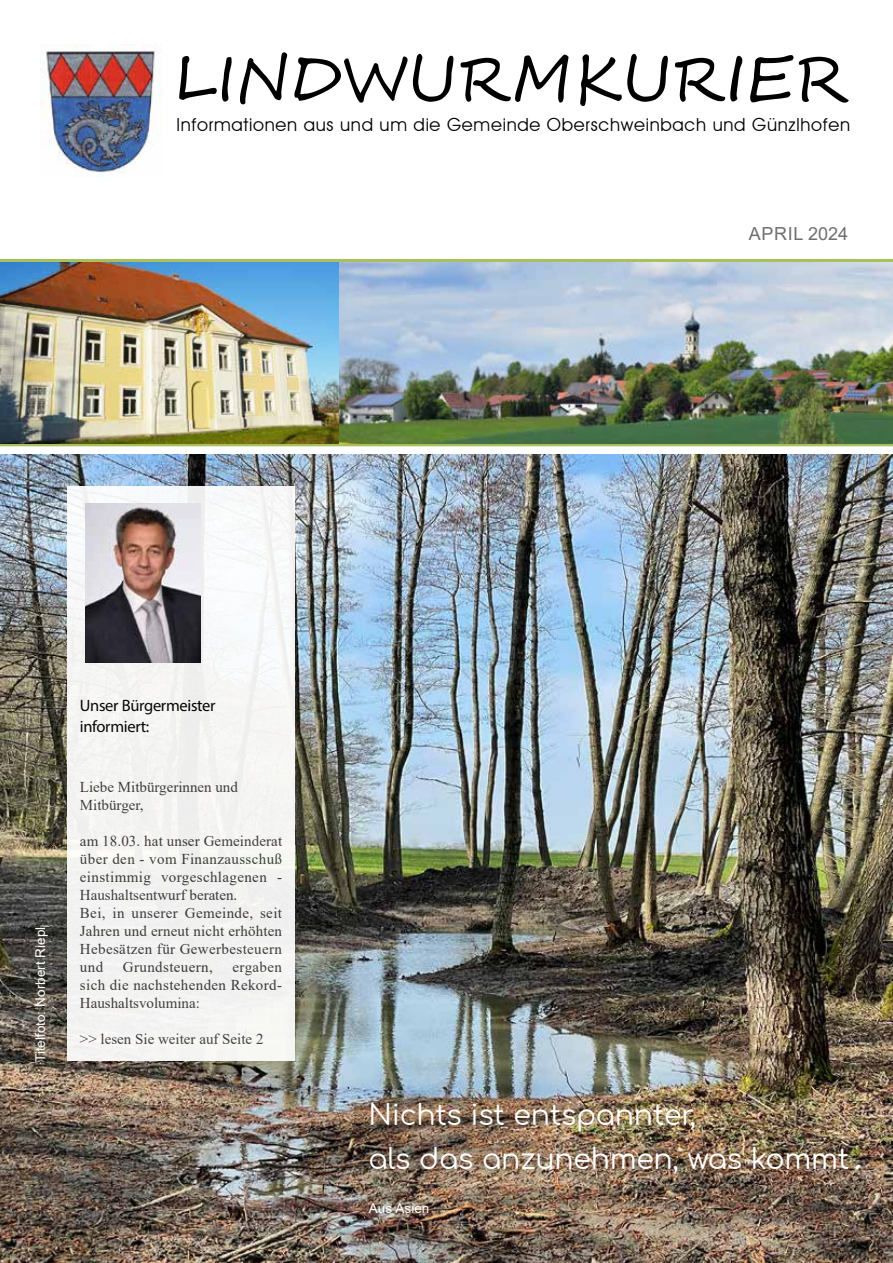
<style>
.page{position:relative;width:893px;height:1263px;background:#fff}
.page>*{position:absolute;margin:0;border:0;box-sizing:border-box;transform-origin:0 0}
.t1{font:63px "Segoe Script";color:#000}
.t2{font:28.5px/43.5px "Comfortaa";letter-spacing:-.01em;color:#fff}
.t3{font:18px "Avant Garde IT Cby BT";letter-spacing:.04em;color:#000}
.t4{font:18px "Arial";letter-spacing:.035em;color:#706f6f}
.t5{font:16.5px/21px "Myriad Pro";letter-spacing:-.02em;color:#000}
.t6{font:15px/18px "Times New Roman";letter-spacing:.01em;color:#3c3c3b}
.t7{font:13.5px "Arial";color:#fff}
.s1{font-family:"Zapfino Extra LTX One"}
</style>
<div class="page">
<img style="left:0;top:455px;width:893px;height:808px">
<img style="left:40px;top:45px;width:121px;height:133px">
<div style="left:67px;top:486px;width:228px;height:575px;background:#f4f4f3"></div>
<img style="left:85px;top:503px;width:115px;height:159px">
<hr style="left:0;top:259px;width:893px;height:3px;background:#a7c05c">
<hr style="left:0;top:443px;width:893px;height:3px;background:#a7c05c">
<img style="left:0;top:263px;width:893px;height:180px">
<h1 class="t1" style="left:176px;top:28px;width:673px">LINDWURMKURIER</h1>
<p class="t3" style="left:176px;top:114px;width:675px">Informationen aus und um die Gemeinde Oberschweinbach und Günzlhofen</p>
<p class="t4" style="left:749px;top:222px;width:101px">April 2024</p>
<p class="t7" style="left:31px;top:1062px;width:137px;rotate:-90deg">Titelfoto: Norbert Riepl</p>
<p class="t5" style="left:80px;top:694px;width:137px">Unser Bürgermeister informiert:</p>
<p class="t6" style="left:80px;top:778px;width:160px">Liebe Mitbürgerinnen und<br>Mitbürger,</p>
<p class="t6" style="left:80px;top:832px;width:204px">am 18.03. hat unser Gemeinderat über den - vom Finanzausschuß einstimmig vorgeschlagenen -<br>Haushaltsentwurf beraten.<br>Bei, in unserer Gemeinde, seit<br>Jahren und erneut nicht erhöhten<br>Hebesätzen für Gewerbesteuern und</p>
<p class="t6" style="left:80px;top:958px;width:204px;text-align:justify;text-indent:153px">ergaben sich die nachstehenden Rekord-Haushaltsvolumina:</p>
<p class="t6" style="left:80px;top:1030px;width:185px">&gt;&gt; lesen Sie weiter auf Seite 2</p>
<p class="t6" style="left:123px;top:958px;width:91px">Grundsteuern,</p>
<h2 class="t2" style="left:368px;top:1090px;width:498px">Nichts ist entspannter,<br>als das anzunehmen, was kommt<span class="s1">.</span></h2>
<p class="t7" style="left:369px;top:1198px;width:62px">Aus Asien</p>
</div>
